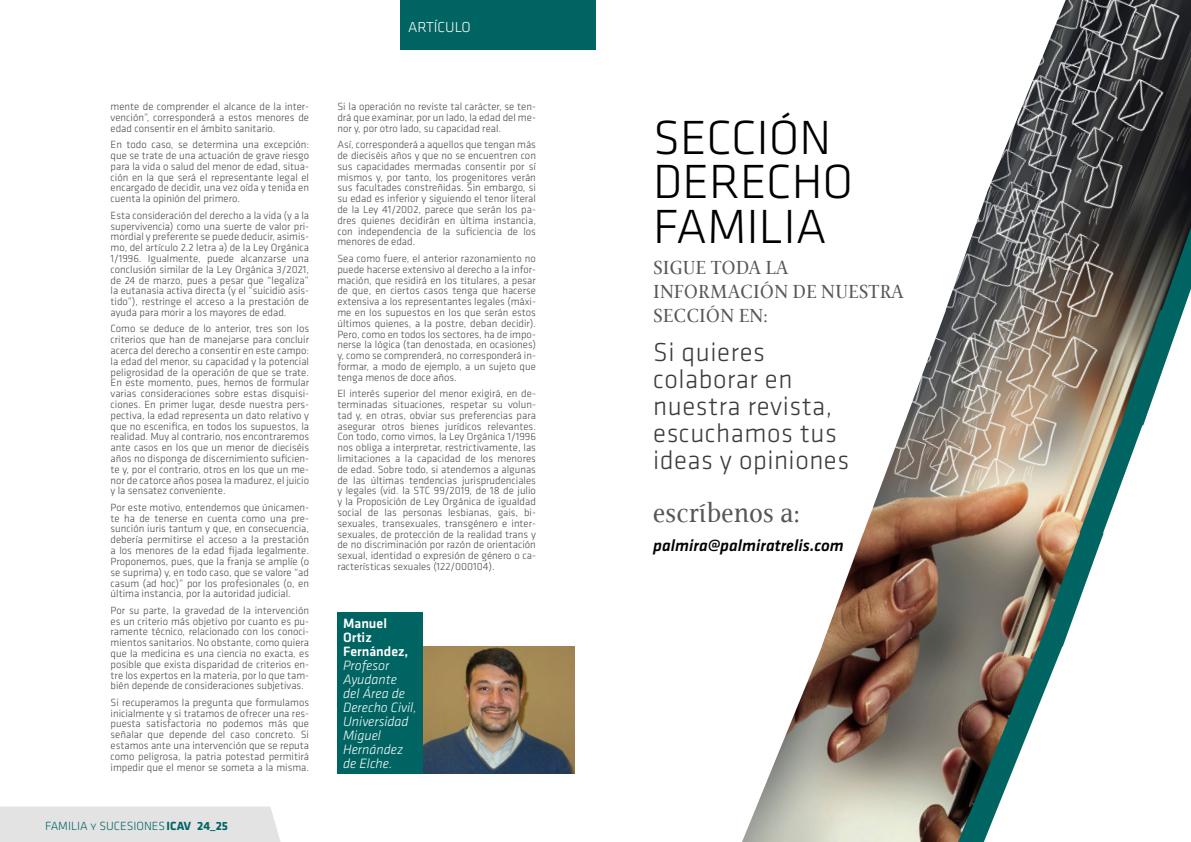
<style>
.page{position:relative;width:1191px;height:842px;background:#fff}
.page>*{position:absolute;margin:0;border:0;box-sizing:border-box;transform-origin:0 0}
.t1{font:300 49.7px/44.3px "Klavika";color:#000}
.t2{font:27.5px "Veritas";letter-spacing:.02em;color:#575756}
.t3{font:300 27px/27px "Klavika";letter-spacing:.02em;color:#3c3c3b}
.t4{font:19px/24px "Veritas";letter-spacing:.035em;color:#575756}
.t5{font:italic 500 16.9px "Klavika";color:#000}
.t6{font:300 15px "Klavika";color:#fff}
.t7{font:italic 300 14px/14px "Klavika";color:#fff}
.t8{font:500 14px/14px "Klavika";color:#fff}
.t9{font:300 12.3px "Klavika";color:#006462}
.t10{font:300 10.8px/10.8px "Klavika";color:#4a4a49;text-align:justify}
.s1{font-weight:700}
</style>
<div class="page">
<div style="left:400px;top:0;width:195px;height:50px;background:#006462"></div>
<img style="left:742px;top:0;width:449px;height:842px">
<img style="left:423px;top:646px;width:151px;height:128px">
<div style="left:337px;top:612px;width:86px;height:162px;background:#006462"></div>
<div style="left:0;top:806px;width:280px;height:36px;background:#e3e3e3"></div>
<p class="t10" style="left:111px;top:101px;width:200px">mente de comprender el alcance de la inter&shy;vención”, corresponderá a estos menores de edad consentir en el ámbito sanitario.</p>
<p class="t10" style="left:111px;top:139px;width:200px">En todo caso, se determina una excepción: que se trate de una actuación de grave riesgo para la vida o salud del menor de edad, situa&shy;ción en la que será el representante legal el encargado de decidir, una vez oída y tenida en cuenta la opinión del primero.</p>
<p class="t10" style="left:111px;top:210px;width:200px">Esta consideración del derecho a la vida (y a la supervivencia) como una suerte de valor pri&shy;mordial y preferente se puede deducir, asimis&shy;mo, del artículo 2.2 letra a) de la Ley Orgánica 1/1996. Igualmente, puede alcanzarse una conclusión similar de la Ley Orgánica 3/2021, de 24 de marzo, pues a pesar que “legaliza” la eutanasia activa directa (y el “suicidio asis&shy;tido”), restringe el acceso a la prestación de ayuda para morir a los mayores de edad.</p>
<p class="t10" style="left:111px;top:324px;width:200px">Como se deduce de lo anterior, tres son los criterios que han de manejarse para concluir acerca del derecho a consentir en este campo: la edad del menor, su capacidad y la potencial peligrosidad de la operación de que se trate.<br>En este momento, pues, hemos de formular varias consideraciones sobre estas disquisi&shy;ciones. En primer lugar, desde nuestra pers&shy;pectiva, la edad representa un dato relativo y que no escenifica, en todos los supuestos, la realidad. Muy al contrario, nos encontraremos ante casos en los que un menor de dieciséis años no disponga de discernimiento suficien&shy;te y, por el contrario, otros en los que un me&shy;nor de catorce años posea la madurez, el juicio y la sensatez conveniente.</p>
<p class="t10" style="left:111px;top:502px;width:200px">Por este motivo, entendemos que únicamen&shy;te ha de tenerse en cuenta como una pre&shy;sunción iuris tantum y que, en consecuencia, debería permitirse el acceso a la prestación a los menores de la edad fijada legalmente.<br>Proponemos, pues, que la franja se amplíe (o se suprima) y, en todo caso, que se valore “ad casum (ad hoc)” por los profesionales (o, en última instancia, por la autoridad judicial.</p>
<p class="t10" style="left:111px;top:605px;width:200px">Por su parte, la gravedad de la intervención es un criterio más objetivo por cuanto es pu&shy;ramente técnico, relacionado con los conoci&shy;mientos sanitarios. No obstante, como quiera que la medicina es una ciencia no exacta, es posible que exista disparidad de criterios en&shy;tre los expertos en la materia, por lo que tam&shy;bién depende de consideraciones subjetivas.</p>
<p class="t10" style="left:111px;top:697px;width:200px">Si recuperamos la pregunta que formulamos inicialmente y si tratamos de ofrecer una res&shy;puesta satisfactoria no podemos más que señalar que depende del caso concreto. Si estamos ante una intervención que se reputa como peligrosa, la patria potestad permitirá impedir que el menor se someta a la misma.</p>
<p class="t9" style="left:45px;top:819px;width:184px">FAMILIA y SUCESIONES<span class="s1">ICAV 24_25</span></p>
<h3 class="t6" style="left:408px;top:18px;width:64px">ARTÍCULO</h3>
<p class="t10" style="left:337px;top:101px;width:200px">Si la operación no reviste tal carácter, se ten&shy;drá que examinar, por un lado, la edad del me&shy;nor y, por otro lado, su capacidad real.</p>
<p class="t10" style="left:337px;top:139px;width:200px">Así, corresponderá a aquellos que tengan más de dieciséis años y que no se encuentren con sus capacidades mermadas consentir por sí mismos y, por tanto, los progenitores verán sus facultades constreñidas. Sin embargo, si su edad es inferior y siguiendo el tenor literal de la Ley 41/2002, parece que serán los pa&shy;dres quienes decidirán en última instancia, con independencia de la suficiencia de los menores de edad.</p>
<p class="t10" style="left:337px;top:253px;width:200px">Sea como fuere, el anterior razonamiento no puede hacerse extensivo al derecho a la infor&shy;mación, que residirá en los titulares, a pesar de que, en ciertos casos tenga que hacerse extensiva a los representantes legales (máxi&shy;me en los supuestos en los que serán estos últimos quienes, a la postre, deban decidir).<br>Pero, como en todos los sectores, ha de impo&shy;nerse la lógica (tan denostada, en ocasiones) y, como se comprenderá, no corresponderá in&shy;formar, a modo de ejemplo, a un sujeto que tenga menos de doce años.</p>
<p class="t10" style="left:337px;top:388px;width:200px">El interés superior del menor exigirá, en de&shy;terminadas situaciones, respetar su volun&shy;tad y, en otras, obviar sus preferencias para asegurar otros bienes jurídicos relevantes.<br>Con todo, como vimos, la Ley Orgánica 1/1996 nos obliga a interpretar, restrictivamente, las limitaciones a la capacidad de los menores de edad. Sobre todo, si atendemos a algunas de las últimas tendencias jurisprudenciales y legales (vid. la STC 99/2019, de 18 de julio y la Proposición de Ley Orgánica de igualdad social de las personas lesbianas, gais, bi&shy;sexuales, transexuales, transgénero e inter&shy;sexuales, de protección de la realidad trans y de no discriminación por razón de orientación sexual, identidad o expresión de género o ca&shy;racterísticas sexuales (122/000104).</p>
<p class="t8" style="left:343px;top:617px;width:67px">Manuel<br>Ortiz<br>Fernández,</p>
<p class="t7" style="left:343px;top:659px;width:75px">Profesor<br>Ayudante del Área de<br>Derecho Civil,<br>Universidad<br>Miguel<br>Hernández de Elche.</p>
<h1 class="t1" style="left:653px;top:116px;width:201px">SECCIÓN<br>DERECHO<br>FAMILIA</h1>
<h3 class="t4" style="left:653px;top:256px;width:252px">SIGUE TODA LA<br>INFORMACIÓN DE NUESTRA<br>SECCIÓN EN:</h3>
<h3 class="t3" style="left:653px;top:339px;width:197px">Si quieres colaborar en nuestra revista, escuchamos tus ideas y opiniones</h3>
<h2 class="t2" style="left:653px;top:497px;width:148px">escríbenos a:</h2>
<h3 class="t5" style="left:653px;top:536px;width:192px">palmira@palmiratrelis.com</h3>
</div>
